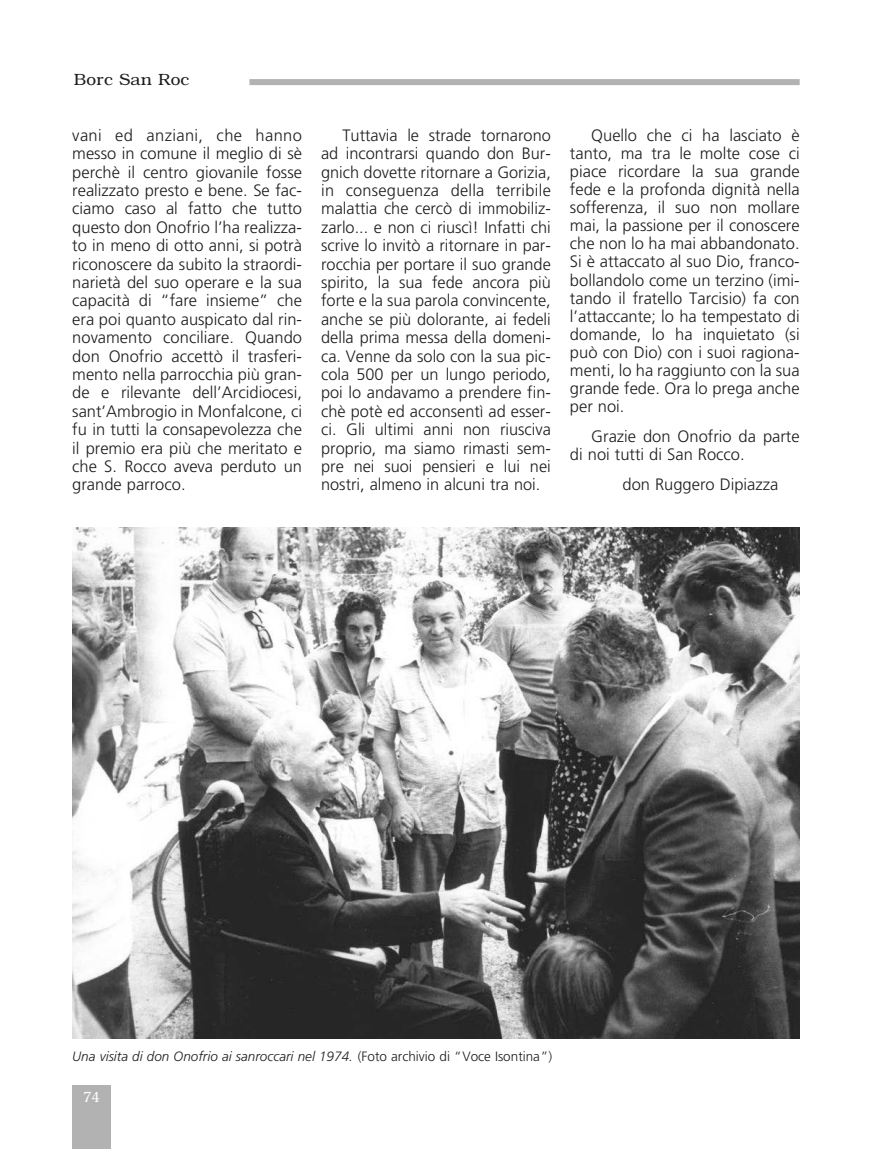
<style>
.page{position:relative;width:872px;height:1149px;background:#fff}
.page>*{position:absolute;margin:0;border:0;box-sizing:border-box;transform-origin:0 0}
.t1{font:16.5px/18.5px "Frutiger Light Yu";color:#1d1d1b;text-align:justify}
.t2{font:300 16.5px "Bookman";color:#1d1d1b;scale:1.05 1}
.t3{font:300 15px "Bookman";color:#fff;scale:.9 1}
.t4{font:13.5px "Frutiger Light Italic Yu";color:#1d1d1b}
.s1{font-family:"Frutiger Light Yu"}
</style>
<div class="page">
<div style="left:249px;top:79px;width:550px;height:6px;background:#b3b2b2"></div>
<div style="left:72px;top:1084px;width:39px;height:64px;background:#b3b2b2"></div>
<img style="left:72px;top:527px;width:727px;height:510px">
<p class="t2" style="left:74px;top:70px;width:112px">Borc San Roc</p>
<p class="t1" style="left:72px;top:126px;width:231px">vani ed anziani, che hanno messo in comune il meglio di sè perchè il centro giovanile fosse realizzato presto e bene. Se fac&shy;ciamo caso al fatto che tutto questo don Onofrio l’ha realizza&shy;to in meno di otto anni, si potrà riconoscere da subito la straordi&shy;narietà del suo operare e la sua capacità di “fare insieme” che era poi quanto auspicato dal rin&shy;novamento conciliare. Quando don Onofrio accettò il trasferi&shy;mento nella parrocchia più gran&shy;de e rilevante dell’Arcidiocesi, sant’Ambrogio in Monfalcone, ci fu in tutti la consapevolezza che il premio era più che meritato e che S. Rocco aveva perduto un grande parroco.</p>
<p class="t1" style="left:321px;top:126px;width:231px;text-indent:21px">Tuttavia le strade tornarono ad incontrarsi quando don Bur&shy;gnich dovette ritornare a Gorizia, in conseguenza della terribile malattia che cercò di immobiliz&shy;zarlo... e non ci riuscì! Infatti chi scrive lo invitò a ritornare in par&shy;rocchia per portare il suo grande spirito, la sua fede ancora più forte e la sua parola convincente, anche se più dolorante, ai fedeli della prima messa della domeni&shy;ca. Venne da solo con la sua pic&shy;cola 500 per un lungo periodo, poi lo andavamo a prendere fin&shy;chè potè ed acconsentì ad esser&shy;ci. Gli ultimi anni non riusciva proprio, ma siamo rimasti sem&shy;pre nei suoi pensieri e lui nei nostri, almeno in alcuni tra noi.</p>
<p class="t1" style="left:570px;top:126px;width:231px;line-height:18px;text-indent:21px">Quello che ci ha lasciato è tanto, ma tra le molte cose ci piace ricordare la sua grande fede e la profonda dignità nella sofferenza, il suo non mollare mai, la passione per il conoscere che non lo ha mai abbandonato.<br>Si è attaccato al suo Dio, franco&shy;bollandolo come un terzino (imi&shy;tando il fratello Tarcisio) fa con l’attaccante; lo ha tempestato di domande, lo ha inquietato (si può con Dio) con i suoi ragiona&shy;menti, lo ha raggiunto con la sua grande fede. Ora lo prega anche per noi.</p>
<p class="t1" style="left:570px;top:427px;width:231px;line-height:18px;text-indent:21px">Grazie don Onofrio da parte di noi tutti di San Rocco.</p>
<p class="t1" style="left:622px;top:475px;width:157px">don Ruggero Dipiazza</p>
<p class="t4" style="left:72px;top:1048px;width:481px">Una visita di don Onofrio ai sanroccari nel 1974. <span class="s1">(Foto archivio di “Voce Isontina”)</span></p>
<p class="t3" style="left:83px;top:1087px;width:20px">74</p>
</div>
